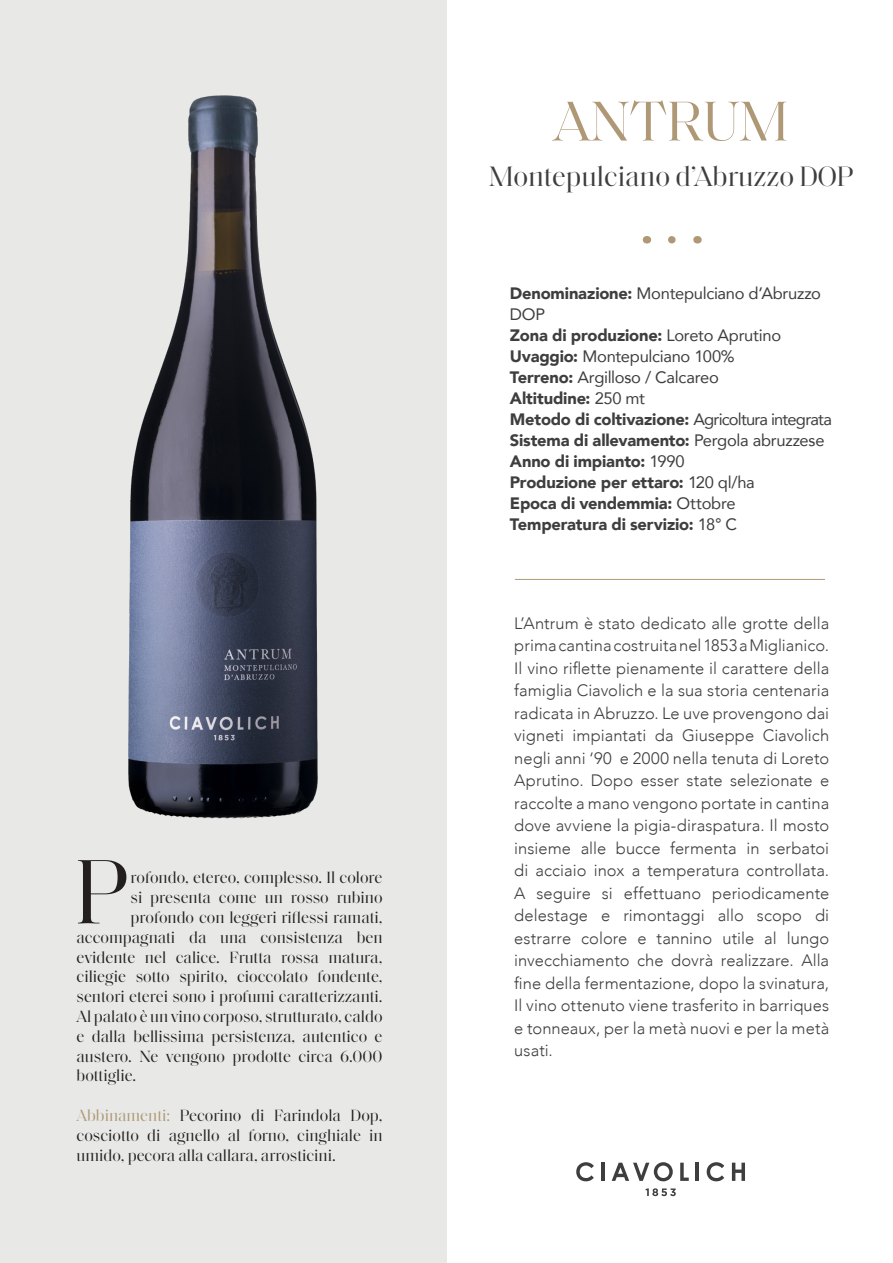
<style>
.page{position:relative;width:893px;height:1263px;background:#fff}
.page>*{position:absolute;margin:0;border:0;box-sizing:border-box;transform-origin:0 0}
.t1{font:93px "Saol Display";color:#231f20}
.t2{font:57px "Saol Display";color:#af9876}
.t3{font:28.5px "Saol Display";color:#3e3e3f}
.t4{font:300 16.5px/22.5px "Avenir";letter-spacing:.005em;color:#3e3e3f;text-align:justify}
.t5{font:16.5px/19.8px "Saol Display";color:#231f20;text-align:justify}
.t6{font:900 16.5px "Avenir";letter-spacing:-.01em;color:#3e3e3f}
.t7{font:16.5px/21px "Avenir";letter-spacing:-.015em;color:#3e3e3f}
.s1{color:#af9876}
.s2{font-weight:900}
.s3{font-weight:400}
</style>
<div class="page">
<div style="left:0;top:0;width:446px;height:1263px;background:#e8e9e7"></div>
<svg style="left:576px;top:1162px;width:18px;height:19px"></svg>
<hr style="left:601px;top:1163px;width:4px;height:18px;background:#3e3e3f">
<svg style="left:612px;top:1162px;width:61px;height:19px"></svg>
<svg style="left:680px;top:1163px;width:9px;height:18px"></svg>
<hr style="left:696px;top:1163px;width:3px;height:18px;background:#3e3e3f">
<svg style="left:707px;top:1162px;width:17px;height:19px"></svg>
<svg style="left:732px;top:1163px;width:13px;height:18px"></svg>
<svg style="left:645px;top:1188px;width:31px;height:8px"></svg>
<svg style="left:672px;top:236px;width:4px;height:7px"></svg>
<hr style="left:515px;top:579px;width:310px;height:1px;background:#af9876">
<img style="left:128px;top:95px;width:190px;height:724px">
<p class="t1" style="left:74px;top:825px;width:55px">P</p>
<p class="t5" style="left:131px;top:867px;width:253px">rofondo, etereo, complesso. Il colore</p>
<p class="t5" style="left:131px;top:887px;width:253px">si presenta come un rosso rubino</p>
<p class="t5" style="left:131px;top:906px;width:254px">profondo con leggeri riflessi ramati,</p>
<p class="t5" style="left:77px;top:926px;width:308px">accompagnati da una consistenza ben</p>
<p class="t5" style="left:77px;top:946px;width:307px">evidente nel calice. Frutta rossa matura,</p>
<p class="t5" style="left:77px;top:966px;width:308px">ciliegie sotto spirito, cioccolato fondente,</p>
<p class="t5" style="left:77px;top:986px;width:307px">sentori eterei sono i profumi caratterizzanti.</p>
<p class="t5" style="left:77px;top:1005px;width:307px">Al palato è un vino corposo, strutturato, caldo</p>
<p class="t5" style="left:77px;top:1025px;width:308px">e dalla bellissima persistenza, autentico e</p>
<p class="t5" style="left:77px;top:1045px;width:308px">austero. Ne vengono prodotte circa 6.000</p>
<p class="t5" style="left:77px;top:1065px;width:61px">bottiglie.</p>
<p class="t5" style="left:77px;top:1104px;width:307px"><span class="s1">Abbinamenti:</span> Pecorino di Farindola Dop, cosciotto di agnello al forno, cinghiale in umido, pecora alla callara, arrosticini.</p>
<p class="t2" style="left:553px;top:80px;width:237px">ANTRUM</p>
<p class="t3" style="left:489px;top:155px;width:366px">Montepulciano d’Abruzzo DOP</p>
<p class="t7" style="left:510px;top:283px;width:313px"><span class="s2">Denominazione:</span> Montepulciano d’Abruzzo<br>DOP</p>
<p class="t6" style="left:510px;top:321px;width:273px">Zona di produzione: <span class="s3">Loreto Aprutino</span></p>
<p class="t7" style="left:510px;top:346px;width:226px"><span class="s2">Uvaggio:</span> Montepulciano 100%</p>
<p class="t7" style="left:510px;top:367px;width:210px"><span class="s2">Terreno:</span> Argilloso / Calcareo</p>
<p class="t6" style="left:510px;top:384px;width:137px">Altitudine: <span class="s3">250 mt</span></p>
<p class="t6" style="left:510px;top:405px;width:324px">Metodo di coltivazione: <span class="s3">Agricoltura integrata</span></p>
<p class="t6" style="left:510px;top:426px;width:316px">Sistema di allevamento: <span class="s3">Pergola abruzzese</span></p>
<p class="t6" style="left:510px;top:447px;width:176px">Anno di impianto: <span class="s3">1990</span></p>
<p class="t6" style="left:510px;top:468px;width:246px">Produzione per ettaro: <span class="s3">120 ql/ha</span></p>
<p class="t6" style="left:510px;top:489px;width:227px">Epoca di vendemmia: <span class="s3">Ottobre</span></p>
<p class="t6" style="left:510px;top:510px;width:229px">Temperatura di servizio: <span class="s3">18° C</span></p>
<p class="t4" style="left:514px;top:612px;width:317px">L’Antrum è stato dedicato alle grotte della prima cantina costruita nel 1853 a Miglianico.<br>Il vino riflette pienamente il carattere della famiglia Ciavolich e la sua storia centenaria radicata in Abruzzo. Le uve provengono dai vigneti impiantati da Giuseppe Ciavolich negli anni ‘90 e 2000 nella tenuta di Loreto Aprutino. Dopo esser state selezionate e raccolte a mano vengono portate in cantina dove avviene la pigia-diraspatura. Il mosto insieme alle bucce fermenta in serbatoi di acciaio inox a temperatura controllata.<br>A seguire si effettuano periodicamente delestage e rimontaggi allo scopo di estrarre colore e tannino utile al lungo invecchiamento che dovrà realizzare. Alla fine della fermentazione, dopo la svinatura, Il vino ottenuto viene trasferito in barriques e tonneaux, per la metà nuovi e per la metà usati.</p>
</div>
